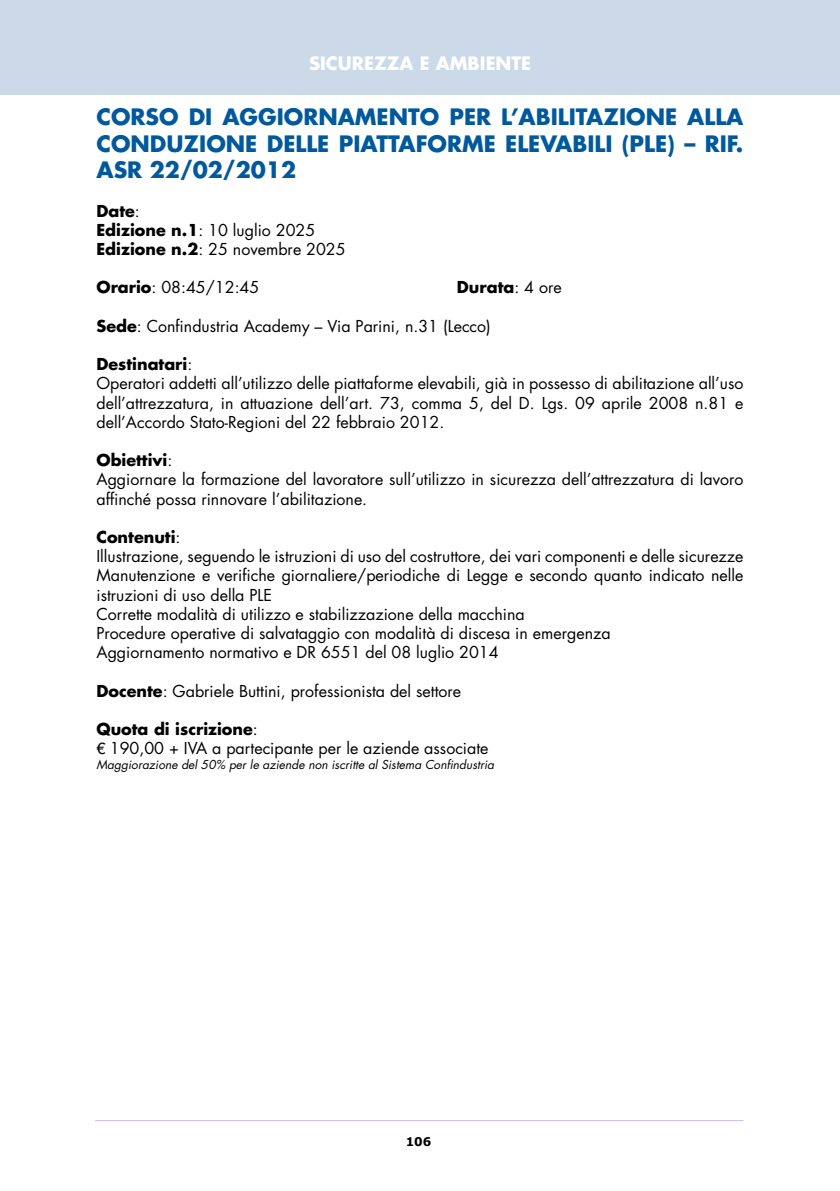
<style>
.page{position:relative;width:840px;height:1191px;background:#fff}
.page>*{position:absolute;margin:0;border:0;box-sizing:border-box;transform-origin:0 0}
.t1{font:700 22px/26.4px "Futura";color:#00599d;text-align:justify}
.t2{font:700 18px "Futura";color:#fff}
.t3{font:16px/19.2px "Futura";color:#000}
.t4{font:700 16px "Futura";color:#000}
.t5{font:italic 12px "Futura";color:#000}
.t6{font:700 12px "Verdana";color:#000}
.s1{font-weight:700}
.s2{font-weight:400}
.s3{font-family:"Helvetica Neue"}
</style>
<div class="page">
<div style="left:0;top:0;width:839px;height:95px;background:#cbd9e8"></div>
<hr style="left:95px;top:1120px;width:648px;height:1px;background:#cebde9">
<p class="t2" style="left:309px;top:51px;width:223px">SICUREZZA E AMBIENTE</p>
<h1 class="t1" style="left:96px;top:104px;width:648px">CORSO DI AGGIORNAMENTO PER L’ABILITAZIONE ALLA CONDUZIONE DELLE PIATTAFORME ELEVABILI (PLE) – RIF.<br>ASR 22/02/2012</h1>
<p class="t3" style="left:96px;top:201px;width:250px"><span class="s1">Date</span>:<br><span class="s1">Edizione n.1</span>: 10 luglio 2025<br><span class="s1">Edizione n.2</span>: 25 novembre 2025</p>
<p class="t3" style="left:96px;top:278px;width:164px"><span class="s1">Orario</span>: 08:45/12:45</p>
<p class="t4" style="left:456px;top:277px;width:106px">Durata<span class="s2">: 4 ore</span></p>
<p class="t3" style="left:96px;top:316px;width:395px"><span class="s1">Sede</span>: Confindustria Academy – Via Parini, n.31 (Lecco)</p>
<p class="t3" style="left:96px;top:355px;width:648px"><span class="s1">Destinatari</span>:<br>Operatori addetti all’utilizzo delle piattaforme elevabili, già in possesso di abilitazione all’uso dell’attrezzatura, in attuazione dell’art. 73, comma 5, del D. Lgs. 09 aprile 2008 n.81 e dell’Accordo Stato-Regioni del 22 febbraio 2012.</p>
<p class="t3" style="left:96px;top:451px;width:648px"><span class="s1">Obiettivi</span>:<br>Aggiornare la formazione del lavoratore sull’utilizzo in sicurezza dell’attrezzatura di lavoro affinché possa rinnovare l’abilitazione.</p>
<p class="t3" style="left:96px;top:528px;width:648px"><span class="s1">Contenuti</span>:<br>Illustrazione, seguendo le istruzioni di uso del costruttore, dei vari componenti e delle sicurezze Manutenzione e verifiche giornaliere/periodiche di Legge e secondo quanto indicato nelle istruzioni di uso della PLE<br>Corrette modalità di utilizzo e stabilizzazione della macchina<br>Procedure operative di salvataggio con modalità di discesa in emergenza<br>Aggiornamento normativo e DR 6551 del 08 luglio 2014</p>
<p class="t3" style="left:96px;top:681px;width:366px"><span class="s1">Docente</span>: Gabriele Buttini, professionista del settore</p>
<p class="t3" style="left:96px;top:720px;width:393px"><span class="s1">Quota di iscrizione</span>:<br><span class="s3">€</span> 190,00 + IVA a partecipante per le aziende associate</p>
<p class="t5" style="left:96px;top:756px;width:399px">Maggiorazione del 50% per le aziende non iscritte al Sistema Confindustria</p>
<p class="t6" style="left:405px;top:1134px;width:27px">106</p>
</div>
